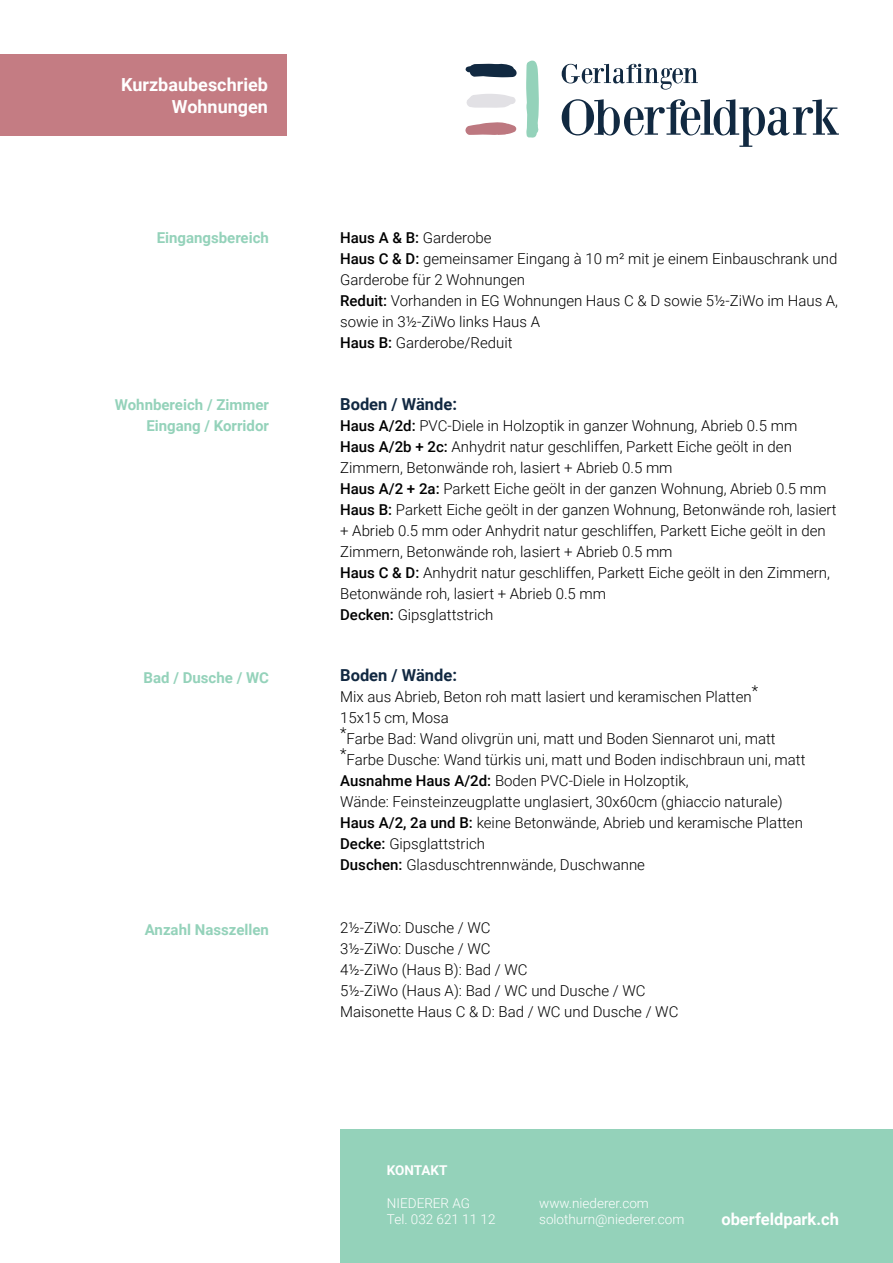
<style>
.page{position:relative;width:893px;height:1263px;background:#fff}
.page>*{position:absolute;margin:0;border:0;box-sizing:border-box;transform-origin:0 0}
.t1{font:700 18px/21.6px "Roboto";color:#fff;text-align:right}
.t2{font:700 16.5px "Roboto";color:#112841}
.t3{font:700 16.5px "Roboto";color:#fff}
.t4{font:300 15px/21px "Roboto";color:#000}
.t5{font:700 15px/21px "Roboto";color:#94d2ba;text-align:right}
.t6{font:300 13.5px/16.2px "Roboto";color:#fff}
.t7{font:700 13.5px "Roboto";letter-spacing:-.005em;color:#fff}
.s1{font-weight:500}
</style>
<div class="page">
<svg style="left:562px;top:99px;width:277px;height:48px"></svg>
<svg style="left:562px;top:64px;width:136px;height:26px"></svg>
<svg style="left:466px;top:94px;width:50px;height:14px"></svg>
<svg style="left:465px;top:64px;width:52px;height:13px"></svg>
<svg style="left:465px;top:122px;width:51px;height:13px"></svg>
<svg style="left:526px;top:60px;width:13px;height:78px"></svg>
<div style="left:0;top:54px;width:287px;height:82px;background:#c47c83"></div>
<div style="left:340px;top:1129px;width:553px;height:134px;background:#94d2ba"></div>
<p class="t1" style="left:121px;top:73px;width:148px">Kurzbaubeschrieb<br>Wohnungen</p>
<p class="t5" style="left:157px;top:227px;width:114px">Eingangsbereich</p>
<p class="t4" style="left:340px;top:227px;width:499px"><span class="s1">Haus A &amp; B:</span> Garderobe<br><span class="s1">Haus C &amp; D:</span> gemeinsamer Eingang à 10 m² mit je einem Einbauschrank und Garderobe für 2 Wohnungen<br><span class="s1">Reduit:</span> Vorhanden in EG Wohnungen Haus C &amp; D sowie 5½-ZiWo im Haus A, sowie in 3½-ZiWo links Haus A<br><span class="s1">Haus B:</span> Garderobe/Reduit</p>
<p class="t5" style="left:115px;top:393px;width:156px">Wohnbereich / Zimmer<br>Eingang / Korridor</p>
<p class="t2" style="left:340px;top:392px;width:118px">Boden / Wände:</p>
<p class="t4" style="left:340px;top:414px;width:498px"><span class="s1">Haus A/2d:</span> PVC-Diele in Holzoptik in ganzer Wohnung, Abrieb 0.5 mm<br><span class="s1">Haus A/2b + 2c:</span> Anhydrit natur geschliffen, Parkett Eiche geölt in den Zimmern, Betonwände roh, lasiert + Abrieb 0.5 mm<br><span class="s1">Haus A/2 + 2a:</span> Parkett Eiche geölt in der ganzen Wohnung, Abrieb 0.5 mm <span class="s1">Haus B:</span> Parkett Eiche geölt in der ganzen Wohnung, Betonwände roh, lasiert + Abrieb 0.5 mm oder Anhydrit natur geschliffen, Parkett Eiche geölt in den Zimmern, Betonwände roh, lasiert + Abrieb 0.5 mm<br><span class="s1">Haus C &amp; D:</span> Anhydrit natur geschliffen, Parkett Eiche geölt in den Zimmern, Betonwände roh, lasiert + Abrieb 0.5 mm<br><span class="s1">Decken:</span> Gipsglattstrich</p>
<p class="t5" style="left:144px;top:666px;width:127px">Bad / Dusche / WC</p>
<p class="t2" style="left:340px;top:664px;width:118px">Boden / Wände:</p>
<p class="t4" style="left:340px;top:686px;width:467px">Mix aus Abrieb, Beton roh matt lasiert und keramischen Platten*<br>15x15 cm, Mosa<br>*Farbe Bad: Wand olivgrün uni, matt und Boden Siennarot uni, matt *Farbe Dusche: Wand türkis uni, matt und Boden indischbraun uni, matt <span class="s1">Ausnahme Haus A/2d:</span> Boden PVC-Diele in Holzoptik,<br>Wände: Feinsteinzeugplatte unglasiert, 30x60cm (ghiaccio naturale)<br><span class="s1">Haus A/2, 2a und B:</span> keine Betonwände, Abrieb und keramische Platten <span class="s1">Decke:</span> Gipsglattstrich<br><span class="s1">Duschen:</span> Glasduschtrennwände, Duschwanne</p>
<p class="t5" style="left:145px;top:918px;width:126px">Anzahl Nasszellen</p>
<p class="t4" style="left:340px;top:917px;width:340px">2½-ZiWo: Dusche / WC<br>3½-ZiWo: Dusche / WC<br>4½-ZiWo (Haus B): Bad / WC<br>5½-ZiWo (Haus A): Bad / WC und Dusche / WC<br>Maisonette Haus C &amp; D: Bad / WC und Dusche / WC</p>
<p class="t7" style="left:387px;top:1161px;width:62px">KONTAKT</p>
<p class="t6" style="left:387px;top:1194px;width:110px">NIEDERER AG<br>Tel. 032 621 11 12</p>
<p class="t6" style="left:539px;top:1194px;width:147px">www.niederer.com solothurn@niederer.com</p>
<p class="t3" style="left:721px;top:1207px;width:119px">oberfeldpark.ch</p>
</div>
